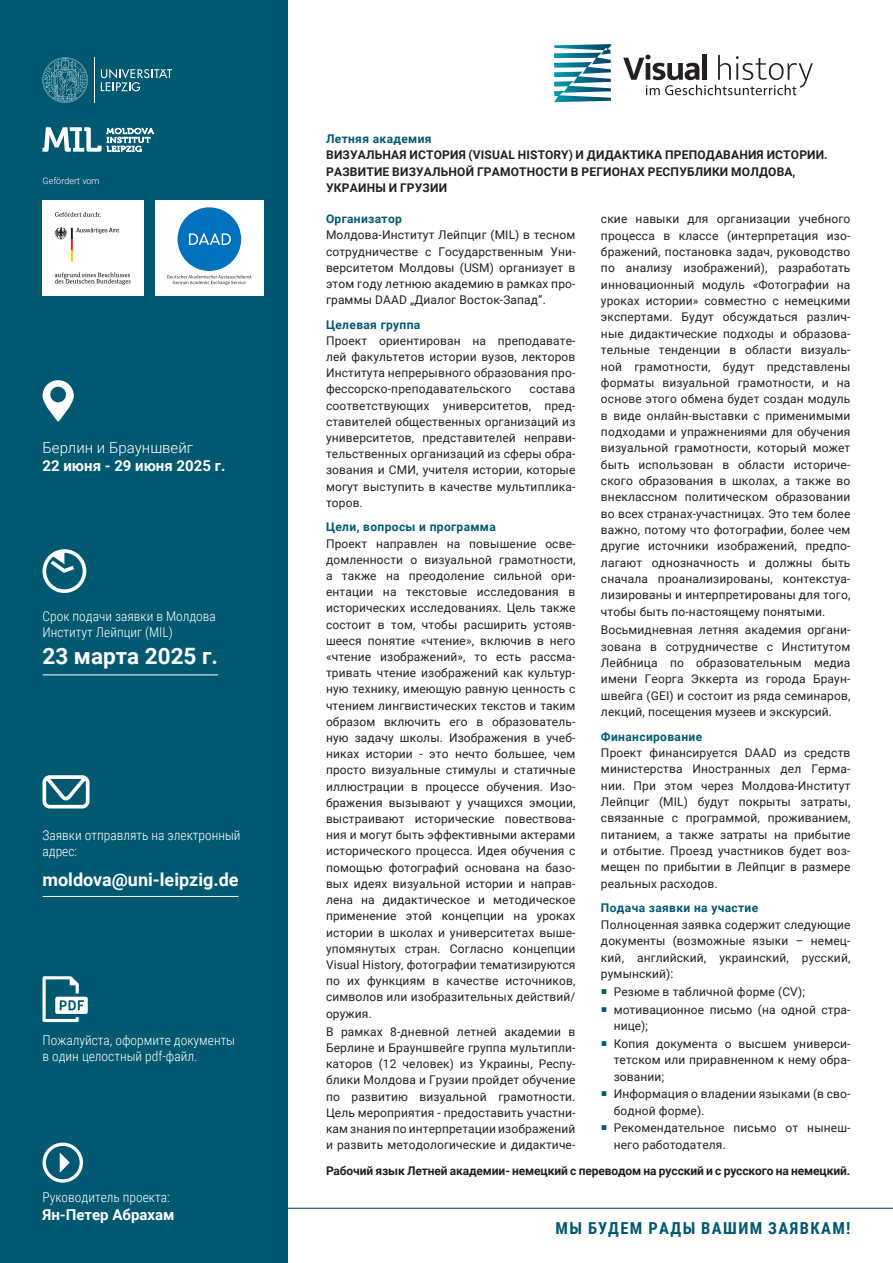
<style>
.page{position:relative;width:893px;height:1263px;background:#fff}
.page>*{position:absolute;margin:0;border:0;box-sizing:border-box;transform-origin:0 0}
.t1{font:700 22.5px "Roboto";color:#fff}
.t2{font:700 18px "Roboto";color:#fff}
.t3{font:700 16.5px "Roboto Condensed";letter-spacing:.085em;color:#005970}
.t4{font:700 15px "Roboto";color:#fff}
.t5{font:300 15px "Roboto";color:#fff}
.t6{font:300 13.5px/16.2px "Roboto Condensed";color:#fff}
.t7{font:12px/16.2px "Roboto";letter-spacing:.01em;color:#231f20;text-align:justify}
.t8{font:700 12px/16.4px "Roboto";letter-spacing:.015em;color:#231f20}
.t9{font:700 12px "Roboto";letter-spacing:.03em;color:#005970}
.t10{font:700 12px "Roboto";letter-spacing:-.01em;color:#231f20}
.t11{font:300 9px "Roboto";color:#fff}
</style>
<div class="page">
<div style="left:0;top:0;width:287px;height:1263px;background:#005970"></div>
<hr style="left:282px;top:1208px;width:611px;height:1px;background:#005970">
<hr style="left:43px;top:674px;width:175px;height:1px;background:#fff">
<hr style="left:43px;top:896px;width:196px;height:1px;background:#fff">
<svg style="left:43px;top:380px;width:31px;height:42px"></svg>
<svg style="left:43px;top:549px;width:43px;height:44px"></svg>
<svg style="left:43px;top:775px;width:47px;height:33px"></svg>
<svg style="left:43px;top:976px;width:45px;height:46px"></svg>
<svg style="left:43px;top:1142px;width:40px;height:41px"></svg>
<svg style="left:101px;top:69px;width:71px;height:22px"></svg>
<hr style="left:94px;top:57px;width:1px;height:46px;background:#fff">
<svg style="left:43px;top:57px;width:45px;height:46px"></svg>
<svg style="left:43px;top:127px;width:111px;height:25px"></svg>
<div style="left:42px;top:200px;width:102px;height:96px;background:#fff"></div>
<svg style="left:54px;top:212px;width:77px;height:73px"></svg>
<div style="left:155px;top:200px;width:108px;height:96px;background:#fff"></div>
<svg style="left:167px;top:275px;width:85px;height:10px"></svg>
<div style="left:178px;top:207px;width:63px;height:64px;background:#0071bc;border-radius:50%"></div>
<svg style="left:189px;top:233px;width:42px;height:12px"></svg>
<svg style="left:554px;top:44px;width:57px;height:58px"></svg>
<svg style="left:623px;top:55px;width:190px;height:40px"></svg>
<p class="t11" style="left:43px;top:175px;width:59px">Gefördert vom</p>
<p class="t5" style="left:43px;top:437px;width:152px">Берлин и Брауншвейг</p>
<p class="t4" style="left:43px;top:455px;width:184px">22 июня - 29 июня 2025 г.</p>
<p class="t6" style="left:43px;top:608px;width:175px">Срок подачи заявки в Молдова<br>Институт Лейпциг (MIL)</p>
<h1 class="t1" style="left:43px;top:641px;width:177px">23 марта 2025 г.</h1>
<p class="t6" style="left:43px;top:826px;width:200px">Заявки отправлять на электронный адрес:</p>
<h2 class="t2" style="left:43px;top:867px;width:198px">moldova@uni-leipzig.de</h2>
<p class="t6" style="left:43px;top:1032px;width:194px">Пожалуйста, оформите документы в один целостный pdf-файл.</p>
<p class="t6" style="left:43px;top:1188px;width:129px">Руководитель проекта:</p>
<p class="t4" style="left:43px;top:1204px;width:134px">Ян-Петер Абрахам</p>
<p class="t9" style="left:326px;top:130px;width:107px">Летняя академия</p>
<p class="t8" style="left:326px;top:147px;width:503px">ВИЗУАЛЬНАЯ ИСТОРИЯ (VISUAL HISTORY) И ДИДАКТИКА ПРЕПОДАВАНИЯ ИСТОРИИ.<br>РАЗВИТИЕ ВИЗУАЛЬНОЙ ГРАМОТНОСТИ В РЕГИОНАХ РЕСПУБЛИКИ МОЛДОВА,<br>УКРАИНЫ И ГРУЗИИ</p>
<p class="t9" style="left:326px;top:210px;width:77px">Организатор</p>
<p class="t7" style="left:326px;top:226px;width:251px">Молдова-Институт Лейпциг (MIL) в тесном сотрудничестве с Государственным Уни&shy;верситетом Молдовы (USM) организует в этом году летнюю академию в рамках про&shy;граммы DAAD „Диалог Восток-Запад“.</p>
<p class="t9" style="left:326px;top:316px;width:96px">Целевая группа</p>
<p class="t7" style="left:326px;top:332px;width:251px">Проект ориентирован на преподавате&shy;лей факультетов истории вузов, лекторов Института непрерывного образования про&shy;фессорско-преподавательского</p>
<p class="t7" style="left:601px;top:210px;width:251px">ские навыки для организации учебного процесса в классе (интерпретация изо&shy;бражений, постановка задач, руководство по анализу изображений), разработать инновационный модуль «Фотографии на уроках истории» совместно с немецкими экспертами. Будут обсуждаться различ&shy;ные дидактические подходы и образова&shy;тельные тенденции в области визуаль&shy;ной грамотности, будут представлены форматы визуальной грамотности, и на основе этого обмена будет создан модуль в виде онлайн-выставки с применимыми подходами и упражнениями для обучения визуальной грамотности, который может быть использован в области историче&shy;ского образования в школах, а также во внеклассном политическом образовании во всех странах-участницах. Это тем более важно, потому что фотографии, более чем другие источники изображений, предпо&shy;лагают однозначность и должны быть сначала проанализированы, контекстуа&shy;лизированы и интерпретированы для того, чтобы быть по-настоящему понятыми.</p>
<p class="t7" style="left:601px;top:621px;width:251px">Восьмидневная летняя академия органи&shy;зована в сотрудничестве с Институтом Лейбница по образовательным медиа имени Георга Эккерта из города Браун&shy;швейга (GEI) и состоит из ряда семинаров, лекций, посещения музеев и экскурсий.</p>
<p class="t9" style="left:601px;top:728px;width:103px">Финансирование</p>
<p class="t7" style="left:601px;top:744px;width:251px">Проект финансируется DAAD из средств министерства Иностранных дел Герма&shy;нии. При этом через Молдова-Институт Лейпциг (MIL) будут покрыты затраты, связанные с программой, проживанием, питанием, а также затраты на прибытие и отбытие. Проезд участников будет воз&shy;мещен по прибытии в Лейпциг в размере реальных расходов.</p>
<p class="t9" style="left:601px;top:900px;width:159px">Подача заявки на участие</p>
<p class="t7" style="left:601px;top:916px;width:251px">Полноценная заявка содержит следующие документы (возможные языки – немец&shy;кий, английский, украинский, русский, румынский):</p>
<p class="t7" style="left:614px;top:983px;width:238px;line-height:17.7px">Резюме в табличной форме (CV); мотивационное письмо (на одной стра-</p>
<p class="t7" style="left:614px;top:1017px;width:238px;line-height:17.7px">нице);<br>Копия документа о высшем универси-</p>
<p class="t7" style="left:614px;top:1051px;width:238px">тетском или приравненном к нему обра&shy;зовании;</p>
<p class="t7" style="left:614px;top:1085px;width:238px">Информация о владении языками (в сво&shy;бодной форме).</p>
<p class="t7" style="left:614px;top:1119px;width:238px">Рекомендательное письмо от нынеш&shy;него работодателя.</p>
<p class="t10" style="left:326px;top:1162px;width:526px">Рабочий язык Летней академии- немецкий с переводом на русский и с русского на немецкий.</p>
<p class="t7" style="left:326px;top:381px;width:251px;text-indent:204px">состава соответствующих университетов, пред&shy;ставителей общественных организаций из университетов, представителей неправи&shy;тельственных организаций из сферы обра&shy;зования и СМИ, учителя истории, которые могут выступить в качестве мультиплика&shy;торов.</p>
<p class="t9" style="left:326px;top:519px;width:171px">Цели, вопросы и программа</p>
<p class="t7" style="left:326px;top:535px;width:251px">Проект направлен на повышение осве&shy;домленности о визуальной грамотности, а также на преодоление сильной ори&shy;ентации на текстовые исследования в исторических исследованиях. Цель также состоит в том, чтобы расширить устояв&shy;шееся понятие «чтение», включив в него «чтение изображений», то есть рассма&shy;тривать чтение изображений как культур&shy;ную технику, имеющую равную ценность с чтением лингвистических текстов и таким образом включить его в образователь&shy;ную задачу школы. Изображения в учеб&shy;никах истории - это нечто большее, чем просто визуальные стимулы и статичные иллюстрации в процессе обучения. Изо&shy;бражения вызывают у учащихся эмоции, выстраивают исторические повествова&shy;ния и могут быть эффективными актерами исторического процесса. Идея обучения с помощью фотографий основана на базо&shy;вых идеях визуальной истории и направ&shy;лена на дидактическое и методическое применение этой концепции на уроках истории в школах и университетах выше&shy;упомянутых стран. Согласно концепции Visual History, фотографии тематизируются по их функциям в качестве источников, символов или изобразительных действий/ оружия.</p>
<p class="t7" style="left:326px;top:1023px;width:251px">В рамках 8-дневной летней академии в Берлине и Брауншвейге группа мультипли&shy;каторов (12 человек) из Украины, Респу&shy;блики Молдова и Грузии пройдет обучение по развитию визуальной грамотности.<br>Цель мероприятия - предоставить участни&shy;кам знания по интерпретации изображений и развить методологические и дидактиче-</p>
<h3 class="t3" style="left:555px;top:1216px;width:296px">МЫ БУДЕМ РАДЫ ВАШИМ ЗАЯВКАМ!</h3>
</div>
